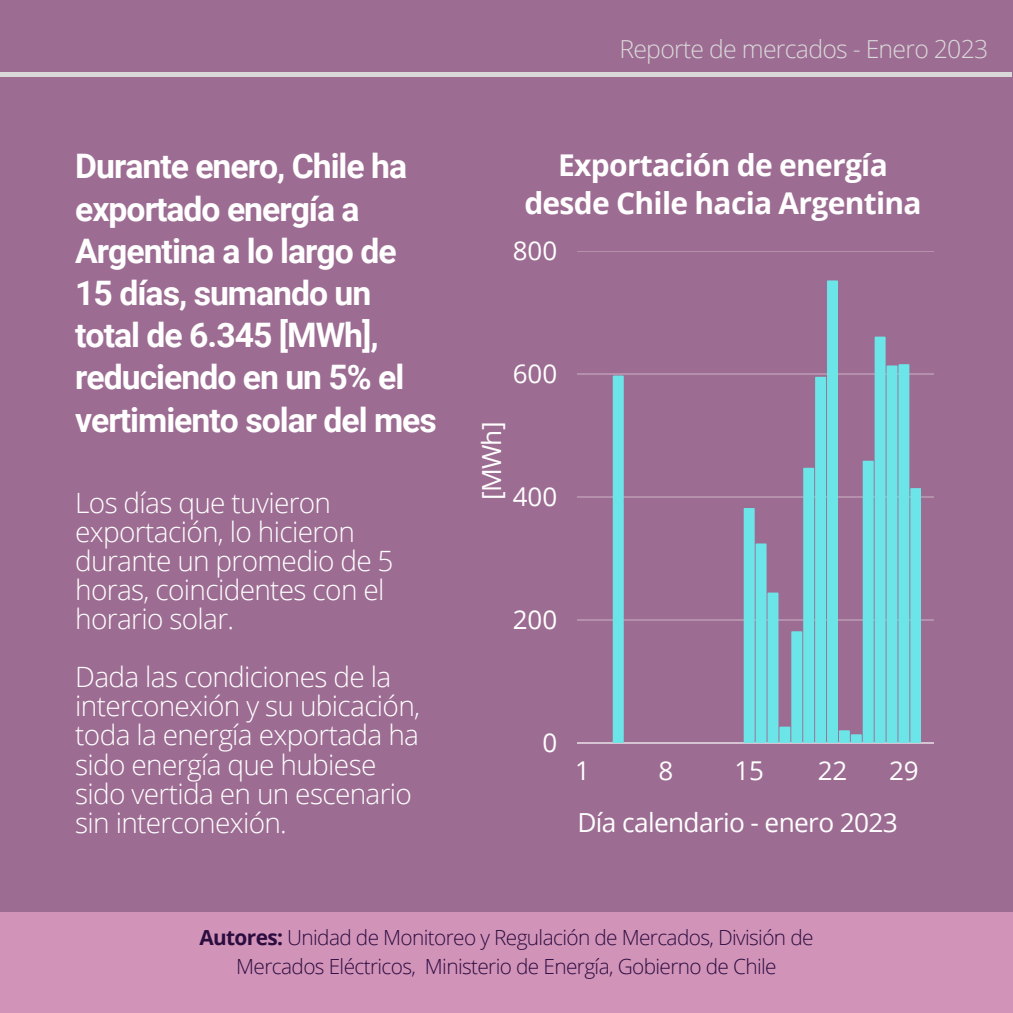
<style>
.page{position:relative;width:1013px;height:1013px;background:#fff}
.page>*{position:absolute;margin:0;border:0;box-sizing:border-box;transform-origin:0 0}
.t1{font:700 33.75px/42.2px "Roboto";letter-spacing:-.03em;color:#fff}
.t2{font:700 30px/38.5px "Open Sans";letter-spacing:-.025em;color:#fff;text-align:center}
.t3{font:300 28px/29px "Open Sans";letter-spacing:-.025em;color:#fff}
.t4{font:26.38px "Open Sans";color:#fefefe}
.t5{font:26.25px "Open Sans";letter-spacing:-.025em;color:#fefefe}
.t6{font:26px "Open Sans";color:#fff}
.t7{font:300 24.88px "Open Sans";letter-spacing:-.03em;color:#d9d9d9}
.t8{font:300 20.88px/29px "Open Sans";letter-spacing:-.03em;color:#2c0d40;text-align:center}
.s1{font-weight:700}
</style>
<div class="page">
<div style="left:0;top:0;width:1012px;height:1012px;background:#9d6c92"></div>
<div style="left:0;top:72px;width:1012px;height:5px;background:#d9d9d9"></div>
<div style="left:0;top:911px;width:1012px;height:101px;background:#d193b8"></div>
<hr style="left:577px;top:251px;width:356px;height:1px;background:#fff">
<hr style="left:577px;top:374px;width:356px;height:1px;background:#fff">
<hr style="left:577px;top:497px;width:356px;height:1px;background:#fff">
<hr style="left:577px;top:619px;width:356px;height:1px;background:#fff">
<hr style="left:577px;top:742px;width:356px;height:1px;background:#fff">
<svg style="left:743px;top:280px;width:178px;height:462px"></svg>
<p class="t1" style="left:75px;top:146px;width:363px">Durante enero, Chile ha exportado energía a<br>Argentina a lo largo de<br>15 días, sumando un total de 6.345 [MWh], reduciendo en un 5% el vertimiento solar del mes</p>
<p class="t3" style="left:75px;top:487px;width:320px">Los días que tuvieron exportación, lo hicieron durante un promedio de 5 horas, coincidentes con el horario solar.</p>
<p class="t3" style="left:75px;top:662px;width:346px">Dada las condiciones de la interconexión y su ubicación, toda la energía exportada ha sido energía que hubiese sido vertida en un escenario sin interconexión.</p>
<p class="t7" style="left:619px;top:32px;width:370px">Reporte de mercados - Enero 2023</p>
<p class="t2" style="left:524px;top:145px;width:399px">Exportación de energía desde Chile hacia Argentina</p>
<p class="t6" style="left:513px;top:232px;width:46px">800</p>
<p class="t6" style="left:513px;top:355px;width:46px">600</p>
<p class="t4" style="left:473px;top:500px;width:81px;rotate:-90deg">[MWh]</p>
<p class="t6" style="left:513px;top:478px;width:46px">400</p>
<p class="t6" style="left:513px;top:601px;width:46px">200</p>
<p class="t6" style="left:542px;top:724px;width:16px">0</p>
<p class="t6" style="left:575px;top:752px;width:16px">1</p>
<p class="t6" style="left:658px;top:752px;width:16px">8</p>
<p class="t6" style="left:734px;top:752px;width:31px">15</p>
<p class="t6" style="left:817px;top:752px;width:31px">22</p>
<p class="t6" style="left:889px;top:752px;width:31px">29</p>
<p class="t5" style="left:577px;top:804px;width:322px">Día calendario - enero 2023</p>
<p class="t8" style="left:199px;top:922px;width:615px"><span class="s1">Autores:</span> Unidad de Monitoreo y Regulación de Mercados, División de<br>Mercados Eléctricos, Ministerio de Energía, Gobierno de Chile</p>
</div>
